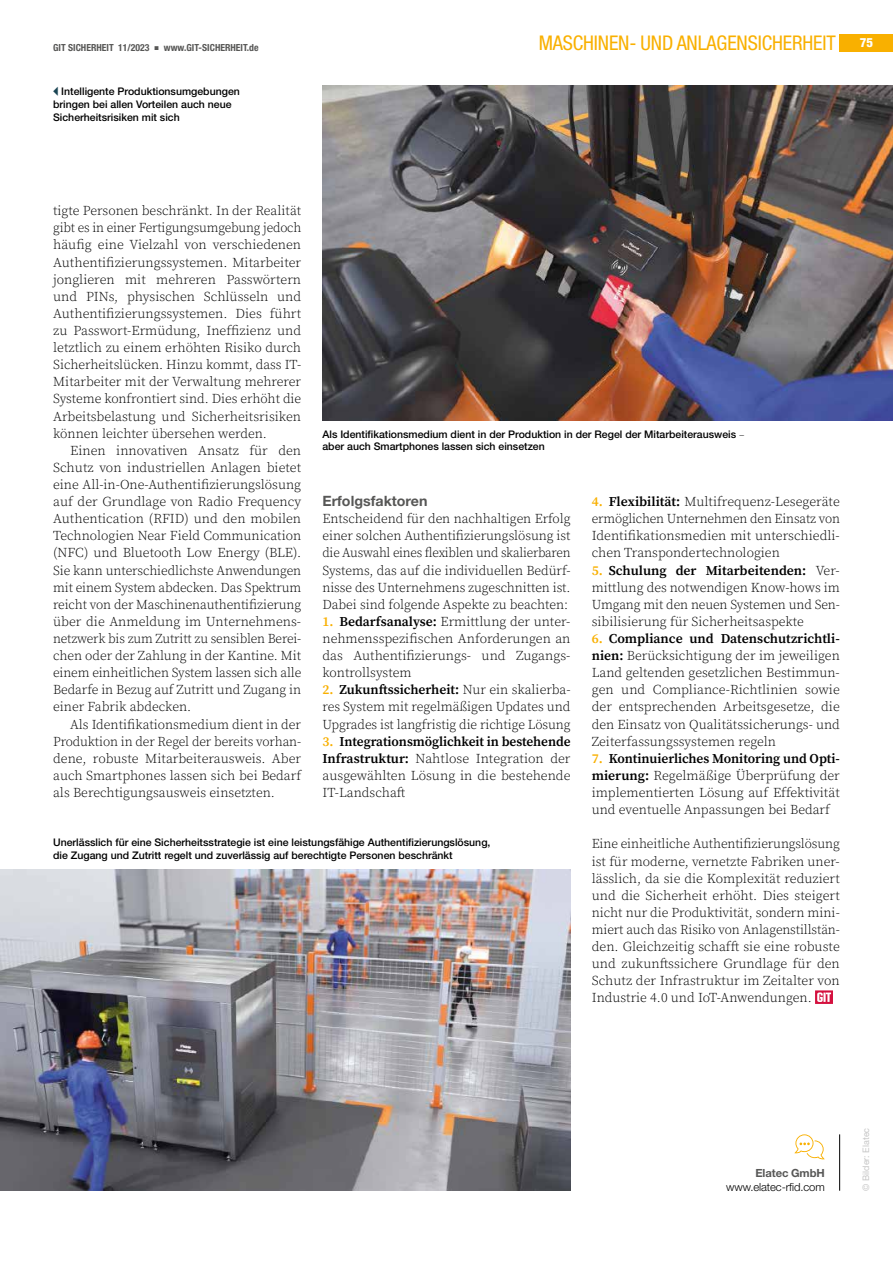
<style>
.page{position:relative;width:893px;height:1263px;background:#fff}
.page>*{position:absolute;margin:0;border:0;box-sizing:border-box;transform-origin:0 0}
.t1{font:condensed 20.25px "Helvetica Neue LT Std";letter-spacing:-.005em;color:#f9b000}
.t2{font:700 14.25px "Helvetica Neue LT Std";color:#575756}
.t3{font:300 13.5px/17.1px "Source Serif Pro";color:#000;text-align:justify}
.t4{font:300 11.25px "Helvetica Neue LT Std";letter-spacing:-.01em;color:#000}
.t5{font:700 11.25px "Helvetica Neue LT Std";letter-spacing:-.01em;color:#575756}
.t6{font:500 10.5px/12.8px "Helvetica Neue LT Std";color:#000}
.t7{font:700 condensed 9.75px "Helvetica Neue LT Std";color:#575756}
.t8{font:9px "Helvetica Neue LT Std";color:#c6c6c6}
.s1{color:#194453}
.s2{font-weight:800;font-size:12.75px;color:#fff}
.s3{font-family:"Source Serif Pro";font-weight:300}
.s4{font-weight:600;color:#f9b000}
.s5{font-weight:600}
</style>
<div class="page">
<div style="left:815px;top:990px;width:18px;height:14px;background:#d4103e"></div>
<svg style="left:817px;top:992px;width:14px;height:10px"></svg>
<hr style="left:839px;top:1134px;width:1px;height:57px;background:#000">
<svg style="left:794px;top:1134px;width:31px;height:25px"></svg>
<img style="left:0;top:870px;width:570px;height:321px">
<img style="left:322px;top:85px;width:571px;height:335px">
<div style="left:840px;top:34px;width:53px;height:17px;background:#f9b000"></div>
<p class="t7" style="left:53px;top:42px;width:207px">GIT SICHERHEIT 11/2023 ▪ www.GIT-SICHERHEIT.de</p>
<p class="t6" style="left:53px;top:85px;width:188px"><span class="s1">◂</span> Intelligente Produktionsumgebungen bringen bei allen Vorteilen auch neue<br>Sicherheitsrisiken mit sich</p>
<h1 class="t1" style="left:539px;top:31px;width:336px">MASCHINEN- UND ANLAGENSICHERHEIT <span class="s2">75</span></h1>
<p class="t3" style="left:53px;top:203px;width:250px">tigte Personen beschränkt. In der Realität gibt es in einer Fertigungsumgebung jedoch häufig eine Vielzahl von verschiedenen Authentifizierungssystemen. Mitarbeiter jonglieren mit mehreren Passwörtern und PINs, physischen Schlüsseln und Authentifizierungssystemen. Dies führt zu Passwort-Ermüdung, Ineffizienz und letztlich zu einem erhöhten Risiko durch Sicherheitslücken. Hinzu kommt, dass IT-Mitarbeiter mit der Verwaltung mehrerer Systeme konfrontiert sind. Dies erhöht die Arbeitsbelastung und Sicherheitsrisiken können leichter übersehen werden.</p>
<p class="t3" style="left:53px;top:442px;width:250px;text-indent:17px">Einen innovativen Ansatz für den Schutz von industriellen Anlagen bietet eine All-in-One-Authentifizierungslösung auf der Grundlage von Radio Frequency Authentication (RFID) und den mobilen Technologien Near Field Communication (NFC) und Bluetooth Low Energy (BLE).<br>Sie kann unterschiedlichste Anwendungen mit einem System abdecken. Das Spektrum reicht von der Maschinenauthentifizierung über die Anmeldung im Unternehmens&shy;netzwerk bis zum Zutritt zu sensiblen Berei&shy;chen oder der Zahlung in der Kantine. Mit einem einheitlichen System lassen sich alle Bedarfe in Bezug auf Zutritt und Zugang in einer Fabrik abdecken.</p>
<p class="t3" style="left:53px;top:716px;width:250px;text-indent:17px">Als Identifikationsmedium dient in der Produktion in der Regel der bereits vorhan&shy;dene, robuste Mitarbeiterausweis. Aber auch Smartphones lassen sich bei Bedarf als Berechtigungsausweis einsetzten.</p>
<p class="t6" style="left:322px;top:427px;width:424px">Als Identifikationsmedium dient in der Produktion in der Regel der Mitarbeiterausweis <span class="s3">– </span>aber auch Smartphones lassen sich einsetzen</p>
<p class="t3" style="left:592px;top:494px;width:250px"><span class="s4">4.</span> <span class="s5">Flexibilität:</span> Multifrequenz-Lesegeräte ermöglichen Unternehmen den Einsatz von Identifikationsmedien mit unterschiedli&shy;chen Transpondertechnologien</p>
<p class="t3" style="left:592px;top:562px;width:250px"><span class="s4">5.</span> <span class="s5">Schulung der Mitarbeitenden:</span> Ver&shy;mittlung des notwendigen Know-hows im Umgang mit den neuen Systemen und Sen&shy;sibilisierung für Sicherheitsaspekte</p>
<p class="t3" style="left:592px;top:630px;width:250px"><span class="s4">6.</span> <span class="s5">Compliance und Datenschutzrichtli&shy;nien:</span> Berücksichtigung der im jeweiligen Land geltenden gesetzlichen Bestimmun&shy;gen und Compliance-Richtlinien sowie der entsprechenden Arbeitsgesetze, die den Einsatz von Qualitätssicherungs- und Zeiterfassungssystemen regeln</p>
<p class="t3" style="left:592px;top:750px;width:250px"><span class="s4">7.</span> <span class="s5">Kontinuierliches Monitoring und Opti&shy;mierung:</span> Regelmäßige Überprüfung der implementierten Lösung auf Effektivität und eventuelle Anpassungen bei Bedarf</p>
<p class="t3" style="left:592px;top:836px;width:250px">Eine einheitliche Authentifizierungslösung ist für moderne, vernetzte Fabriken uner&shy;lässlich, da sie die Komplexität reduziert und die Sicherheit erhöht. Dies steigert nicht nur die Produktivität, sondern mini&shy;miert auch das Risiko von Anlagenstillstän&shy;den. Gleichzeitig schafft sie eine robuste und zukunftssichere Grundlage für den Schutz der Infrastruktur im Zeitalter von Industrie 4.0 und IoT-Anwendungen.</p>
<p class="t2" style="left:322px;top:492px;width:107px">Erfolgsfaktoren</p>
<p class="t3" style="left:322px;top:511px;width:250px">Entscheidend für den nachhaltigen Erfolg einer solchen Authentifizierungslösung ist die Auswahl eines flexiblen und skalierbaren Systems, das auf die individuellen Bedürf&shy;nisse des Unternehmens zugeschnitten ist.<br>Dabei sind folgende Aspekte zu beachten:</p>
<p class="t3" style="left:322px;top:613px;width:250px"><span class="s4">1.</span> <span class="s5">Bedarfsanalyse:</span> Ermittlung der unter&shy;nehmensspezifischen Anforderungen an das Authentifizierungs- und Zugangs&shy;kontrollsystem</p>
<p class="t3" style="left:322px;top:682px;width:250px"><span class="s4">2.</span> <span class="s5">Zukunftssicherheit:</span> Nur ein skalierba&shy;res System mit regelmäßigen Updates und Upgrades ist langfristig die richtige Lösung</p>
<p class="t3" style="left:322px;top:733px;width:250px"><span class="s4">3.</span> <span class="s5">Integrationsmöglichkeit in bestehende Infrastruktur:</span> Nahtlose Integration der ausgewählten Lösung in die bestehende IT-Landschaft</p>
<p class="t6" style="left:53px;top:836px;width:439px">Unerlässlich für eine Sicherheitsstrategie ist eine leistungsfähige Authentifizierungslösung, die Zugang und Zutritt regelt und zuverlässig auf berechtigte Personen beschränkt</p>
<p class="t5" style="left:755px;top:1166px;width:71px">Elatec GmbH</p>
<p class="t4" style="left:726px;top:1180px;width:100px">www.elatec-rfid.com</p>
<p class="t8" style="left:860px;top:1191px;width:64px;rotate:-90deg">© Bilder: Elatec</p>
</div>
